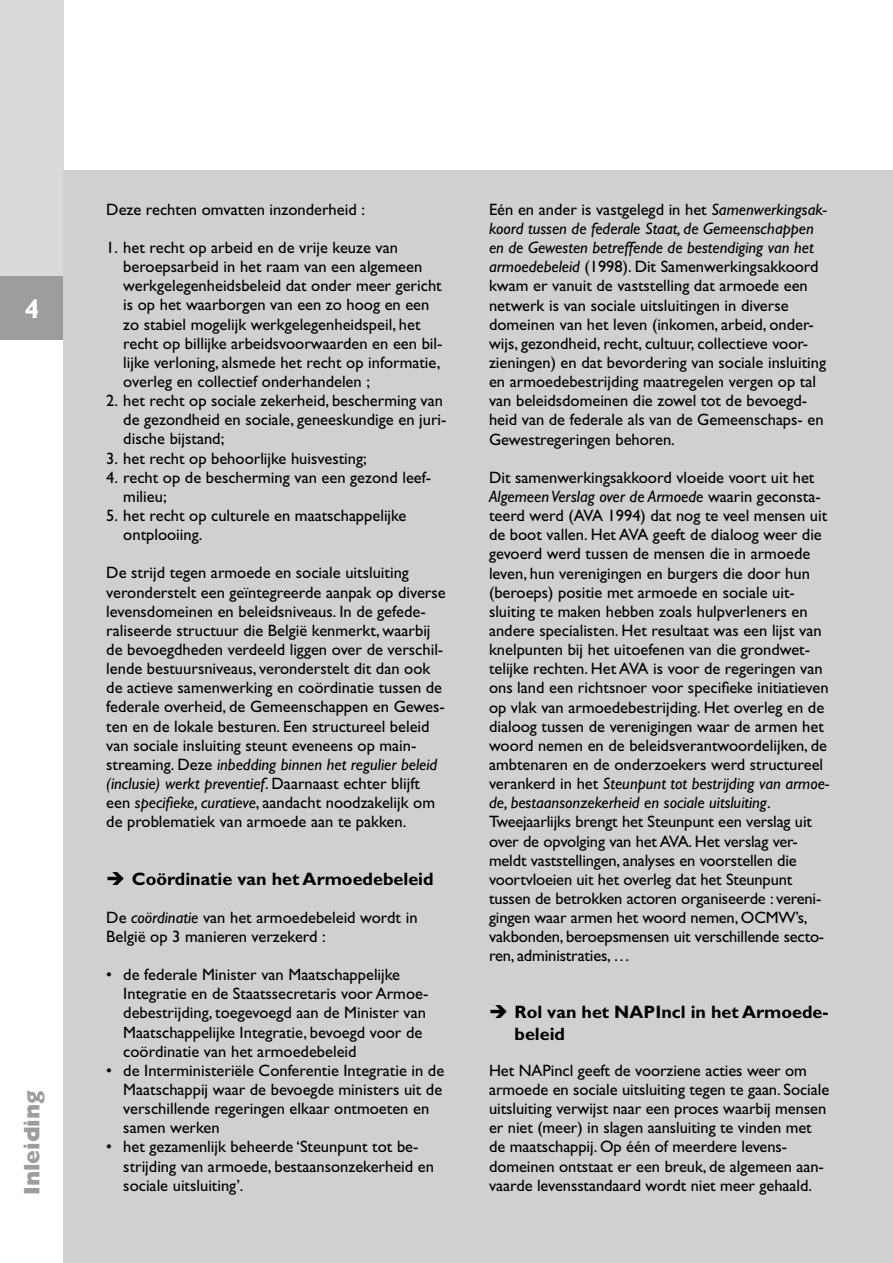
<style>
.page{position:relative;width:893px;height:1263px;background:#fff}
.page>*{position:absolute;margin:0;border:0;box-sizing:border-box;transform-origin:0 0}
.t1{font:700 27px "Gill Sans Std";color:#fff}
.t2{font:800 22.5px "Gill Sans Std";color:#9c9d9f}
.t3{font:700 18px/21.6px "Gill Sans Std";color:#000}
.t4{font:16.5px/19.2px "Gill Sans Std";color:#000}
.s1{font-style:italic}
</style>
<div class="page">
<div style="left:0;top:0;width:64px;height:276px;background:#d9dadb"></div>
<div style="left:0;top:276px;width:64px;height:64px;background:#9c9d9f"></div>
<div style="left:64px;top:170px;width:829px;height:1093px;background:#cfd0d2"></div>
<h1 class="t1" style="left:24px;top:292px;width:16px">4</h1>
<h2 class="t2" style="left:19px;top:1195px;width:106px;rotate:-90deg">Inleiding</h2>
<p class="t4" style="left:106px;top:200px;width:260px">Deze rechten omvatten inzonderheid :</p>
<p class="t4" style="left:123px;top:238px;width:321px;text-indent:-17px">1. het recht op arbeid en de vrije keuze van beroepsarbeid in het raam van een algemeen werkgelegenheidsbeleid dat onder meer gericht is op het waarborgen van een zo hoog en een zo stabiel mogelijk werkgelegenheidspeil, het recht op billijke arbeidsvoorwaarden en een bil&shy;lijke verloning, alsmede het recht op informatie, overleg en collectief onderhandelen ;</p>
<p class="t4" style="left:123px;top:391px;width:325px;text-indent:-17px">2. het recht op sociale zekerheid, bescherming van de gezondheid en sociale, geneeskundige en juri&shy;dische bijstand;</p>
<p class="t4" style="left:106px;top:448px;width:262px">3. het recht op behoorlijke huisvesting;</p>
<p class="t4" style="left:123px;top:468px;width:309px;text-indent:-17px">4. recht op de bescherming van een gezond leef&shy;milieu;</p>
<p class="t4" style="left:123px;top:506px;width:285px;text-indent:-17px">5. het recht op culturele en maatschappelijke ontplooiing.</p>
<p class="t4" style="left:106px;top:563px;width:341px">De strijd tegen armoede en sociale uitsluiting veronderstelt een geïntegreerde aanpak op diverse levensdomeinen en beleidsniveaus. In de gefede&shy;raliseerde structuur die België kenmerkt, waarbij de bevoegdheden verdeeld liggen over de verschil&shy;lende bestuursniveaus, veronderstelt dit dan ook de actieve samenwerking en coördinatie tussen de federale overheid, de Gemeenschappen en Gewes&shy;ten en de lokale besturen. Een structureel beleid van sociale insluiting steunt eveneens op main&shy;streaming. Deze <span class="s1">inbedding binnen het regulier beleid (inclusie) werkt preventief</span>. Daarnaast echter blijft een <span class="s1">specifieke, curatieve</span>, aandacht noodzakelijk om de problematiek van armoede aan te pakken.</p>
<p class="t3" style="left:132px;top:867px;width:303px">Coördinatie van het Armoedebeleid</p>
<p class="t4" style="left:106px;top:908px;width:313px">De <span class="s1">coördinatie</span> van het armoedebeleid wordt in<br>België op 3 manieren verzekerd :</p>
<p class="t4" style="left:123px;top:965px;width:307px;text-indent:-17px">• de federale Minister van Maatschappelijke Integratie en de Staatssecretaris voor Armoe&shy;debestrijding, toegevoegd aan de Minister van Maatschappelijke Integratie, bevoegd voor de coördinatie van het armoedebeleid</p>
<p class="t4" style="left:123px;top:1061px;width:322px;text-indent:-17px">• de Interministeriële Conferentie Integratie in de Maatschappij waar de bevoegde ministers uit de verschillende regeringen elkaar ontmoeten en samen werken</p>
<p class="t4" style="left:123px;top:1137px;width:312px;text-indent:-17px">• het gezamenlijk beheerde ‘Steunpunt tot be&shy;strijding van armoede, bestaansonzekerheid en sociale uitsluiting’.</p>
<p class="t4" style="left:489px;top:200px;width:340px">Eén en ander is vastgelegd in het <span class="s1">Samenwerkingsak&shy;koord tussen de federale Staat, de Gemeenschappen en de Gewesten betreffende de bestendiging van het armoedebeleid</span> (1998). Dit Samenwerkingsakkoord kwam er vanuit de vaststelling dat armoede een netwerk is van sociale uitsluitingen in diverse domeinen van het leven (inkomen, arbeid, onder&shy;wijs, gezondheid, recht, cultuur, collectieve voor&shy;zieningen) en dat bevordering van sociale insluiting en armoedebestrijding maatregelen vergen op tal van beleidsdomeinen die zowel tot de bevoegd&shy;heid van de federale als van de Gemeenschaps- en Gewestregeringen behoren.</p>
<p class="t4" style="left:489px;top:468px;width:342px">Dit samenwerkingsakkoord vloeide voort uit het <span class="s1">Algemeen Verslag over de Armoede</span> waarin geconsta&shy;teerd werd (AVA 1994) dat nog te veel mensen uit de boot vallen. Het AVA geeft de dialoog weer die gevoerd werd tussen de mensen die in armoede leven, hun verenigingen en burgers die door hun (beroeps) positie met armoede en sociale uit&shy;sluiting te maken hebben zoals hulpverleners en andere specialisten. Het resultaat was een lijst van knelpunten bij het uitoefenen van die grondwet&shy;telijke rechten. Het AVA is voor de regeringen van ons land een richtsnoer voor specifieke initiatieven op vlak van armoedebestrijding. Het overleg en de dialoog tussen de verenigingen waar de armen het woord nemen en de beleidsverantwoordelijken, de ambtenaren en de onderzoekers werd structureel verankerd in het <span class="s1">Steunpunt tot bestrijding van armoe&shy;de, bestaansonzekerheid en sociale uitsluiting</span>.<br>Tweejaarlijks brengt het Steunpunt een verslag uit over de opvolging van het AVA. Het verslag ver&shy;meldt vaststellingen, analyses en voorstellen die voortvloeien uit het overleg dat het Steunpunt tussen de betrokken actoren organiseerde : vereni&shy;gingen waar armen het woord nemen, OCMW’s, vakbonden, beroepsmensen uit verschillende secto&shy;ren, administraties, …</p>
<p class="t3" style="left:514px;top:1001px;width:315px">Rol van het NAPIncl in het Armoede&shy;beleid</p>
<p class="t4" style="left:489px;top:1061px;width:342px">Het NAPincl geeft de voorziene acties weer om armoede en sociale uitsluiting tegen te gaan. Sociale uitsluiting verwijst naar een proces waarbij mensen er niet (meer) in slagen aansluiting te vinden met de maatschappij. Op één of meerdere levens&shy;domeinen ontstaat er een breuk, de algemeen aan&shy;vaarde levensstandaard wordt niet meer gehaald.</p>
</div>
